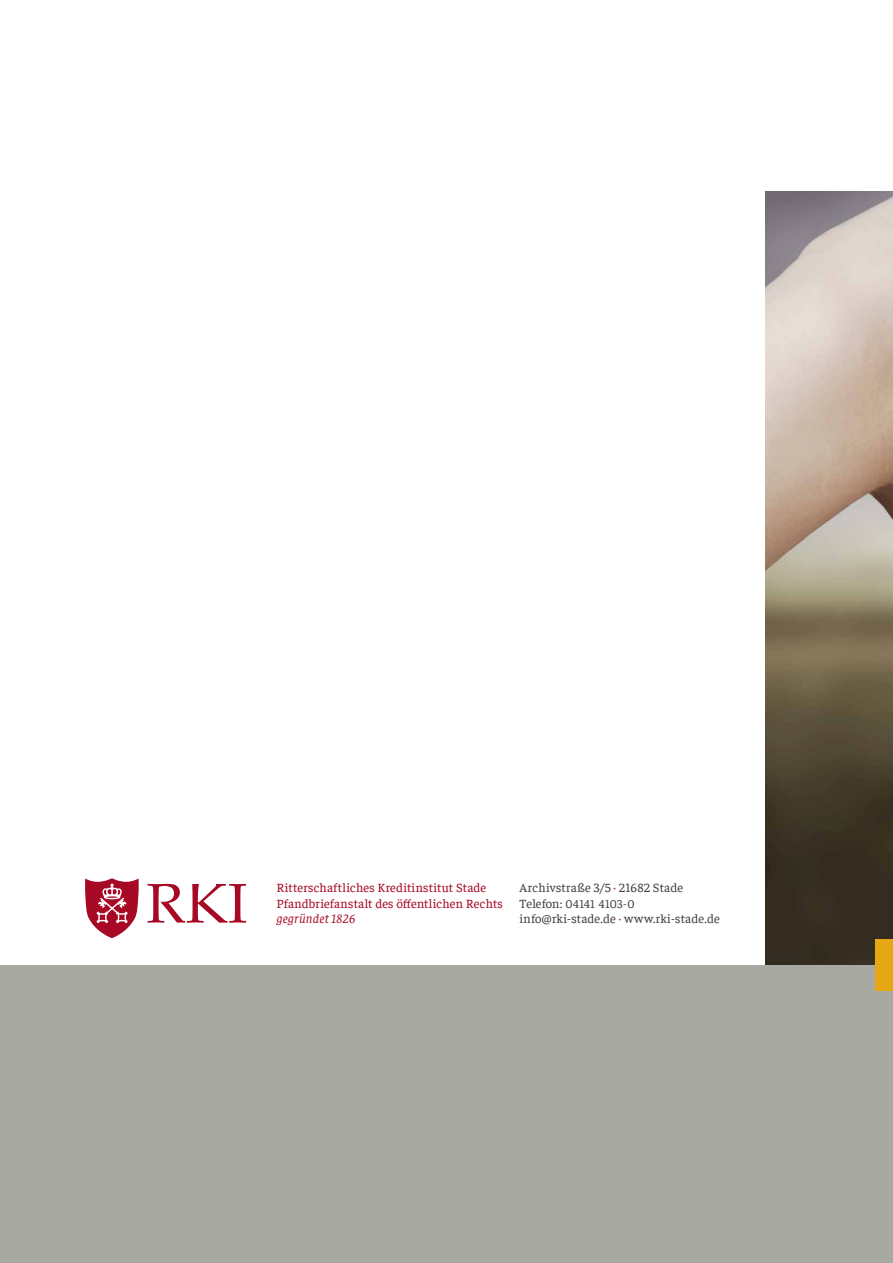
<style>
.page{position:relative;width:893px;height:1263px;background:#fff}
.page>*{position:absolute;margin:0;border:0;box-sizing:border-box;transform-origin:0 0}
.t1{font:12.75px/15.3px "Faustina";letter-spacing:.015em;color:#a70925}
.t2{font:12.75px "Faustina";letter-spacing:.015em;color:#414042}
.t3{font:italic 12.75px "Faustina";letter-spacing:.025em;color:#a70925}
.t4{font:12px "Faustina";letter-spacing:.03em;color:#414042}
.s1{color:#a70925}
.s2{font-size:12.75px}
</style>
<div class="page">
<img style="left:765px;top:191px;width:128px;height:774px">
<div style="left:0;top:965px;width:893px;height:298px;background:#a8a9a3"></div>
<div style="left:876px;top:940px;width:17px;height:51px;background:#e5a812"></div>
<svg style="left:85px;top:878px;width:54px;height:60px"></svg>
<svg style="left:148px;top:884px;width:98px;height:39px"></svg>
<p class="t1" style="left:276px;top:879px;width:228px">Ritterschaftliches Kreditinstitut Stade<br>Pfandbriefanstalt des öffentlichen Rechts</p>
<p class="t3" style="left:276px;top:910px;width:81px">gegründet 1826</p>
<p class="t2" style="left:520px;top:879px;width:165px">Archivstraße 3/5 <span class="s1">·</span> 21682 Stade</p>
<p class="t4" style="left:520px;top:895px;width:116px"><span class="s2">Telefon:</span> 04141 4103-0</p>
<p class="t2" style="left:520px;top:910px;width:202px">info@rki-stade.de <span class="s1">·</span> www.rki-stade.de</p>
</div>
